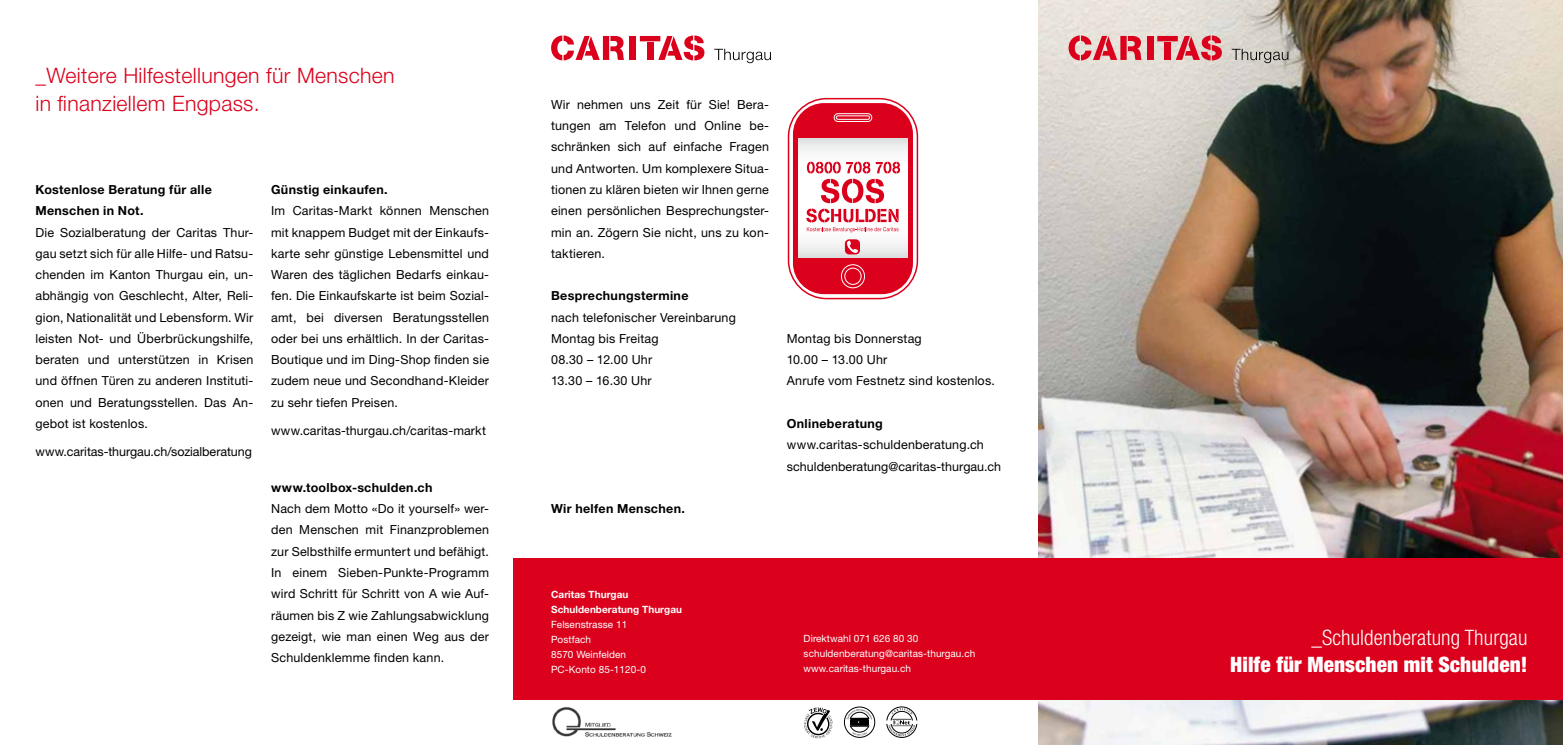
<style>
.page{position:relative;width:1563px;height:745px;background:#fff}
.page>*{position:absolute;margin:0;border:0;box-sizing:border-box;transform-origin:0 0}
.t1{font:300 21.25px/27.5px "Helvetica Neue LT";letter-spacing:.015em;color:#db001b}
.t2{font:900 condensed 21.25px "Helvetica Neue";letter-spacing:.005em;color:#fff}
.t3{font:300 condensed 21.25px "Helvetica Neue";letter-spacing:.005em;color:#fff}
.t4{font:12.5px/21.2px "Helvetica Neue LT";letter-spacing:.015em;color:#000;text-align:justify}
.t5{font:700 12.5px/21.2px "Helvetica Neue LT";letter-spacing:.025em;color:#000}
.t6{font:12.5px "Helvetica Neue LT";letter-spacing:-.005em;color:#000}
.t7{font:10px/15px "Helvetica Neue LT";letter-spacing:.005em;color:#fff}
.t8{font:700 10px/15px "Helvetica Neue LT";letter-spacing:.005em;color:#fff}
</style>
<div class="page">
<img style="left:1038px;top:0;width:525px;height:744px">
<div style="left:514px;top:557px;width:1049px;height:142px;background:#db001b"></div>
<svg style="left:1231px;top:49px;width:57px;height:14px"></svg>
<div style="left:1147px;top:36px;width:6px;height:24px;background:#db001b"></div>
<svg style="left:1068px;top:35px;width:73px;height:25px;background:#e06f78"></svg>
<svg style="left:1157px;top:35px;width:65px;height:25px;background:#de6c76"></svg>
<svg style="left:714px;top:49px;width:57px;height:14px"></svg>
<div style="left:629px;top:36px;width:7px;height:24px;background:#db001b"></div>
<svg style="left:551px;top:35px;width:73px;height:25px"></svg>
<svg style="left:640px;top:35px;width:64px;height:25px"></svg>
<img style="left:552px;top:707px;width:120px;height:30px">
<svg style="left:804px;top:707px;width:28px;height:31px"></svg>
<div style="left:844px;top:706px;width:31px;height:31px;border:1px solid #000;border-radius:50%"></div>
<svg style="left:846px;top:708px;width:26px;height:27px"></svg>
<div style="left:886px;top:706px;width:31px;height:31px;border:1px solid #000;border-radius:50%"></div>
<svg style="left:886px;top:707px;width:31px;height:28px"></svg>
<svg style="left:788px;top:99px;width:129px;height:199px"></svg>
<div style="left:788px;top:98px;width:130px;height:201px;border:1px solid #db001b;border-radius:38px"></div>
<div style="left:792px;top:102px;width:122px;height:193px;background:#db001b;border-radius:32px"></div>
<div style="left:791px;top:101px;width:123px;height:194px;border:1px solid #fff;border-radius:32px"></div>
<svg style="left:798px;top:138px;width:109px;height:119px;background:#f2f2f3"></svg>
<div style="left:834px;top:113px;width:38px;height:9px;border:1px solid #fff;border-radius:4px"></div>
<div style="left:845px;top:239px;width:15px;height:15px;background:#db001b;border-radius:4px"></div>
<svg style="left:846px;top:240px;width:12px;height:13px"></svg>
<svg style="left:841px;top:264px;width:23px;height:24px"></svg>
<div style="left:841px;top:264px;width:24px;height:24px;border:1px solid #fff;border-radius:50%"></div>
<div style="left:845px;top:268px;width:16px;height:16px;background:#db001b;border-radius:50%"></div>
<div style="left:844px;top:267px;width:17px;height:17px;border:1px solid #fff;border-radius:50%"></div>
<div style="left:836px;top:115px;width:34px;height:5px;border:1px solid #fff;border-radius:2px"></div>
<svg style="left:806px;top:162px;width:94px;height:70px"></svg>
<h1 class="t1" style="left:35px;top:61px;width:361px">_Weitere Hilfestellungen für Menschen in finanziellem Engpass.</h1>
<p class="t5" style="left:35px;top:178px;width:178px">Kostenlose Beratung für alle<br>Menschen in Not.</p>
<p class="t4" style="left:35px;top:221px;width:219px">Die Sozialberatung der Caritas Thur&shy;gau setzt sich für alle Hilfe- und Ratsu&shy;chenden im Kanton Thurgau ein, un&shy;abhängig von Geschlecht, Alter, Reli&shy;gion, Nationalität und Lebensform. Wir leisten Not- und Überbrückungshilfe, beraten und unterstützen in Krisen und öffnen Türen zu anderen Instituti&shy;onen und Beratungsstellen. Das An&shy;gebot ist kostenlos.</p>
<p class="t6" style="left:35px;top:444px;width:218px">www.caritas-thurgau.ch/sozialberatung</p>
<p class="t5" style="left:271px;top:178px;width:118px">Günstig einkaufen.</p>
<p class="t4" style="left:271px;top:200px;width:219px">Im Caritas-Markt können Menschen mit knappem Budget mit der Einkaufs&shy;karte sehr günstige Lebensmittel und Waren des täglichen Bedarfs einkau&shy;fen. Die Einkaufskarte ist beim Sozial&shy;amt, bei diversen Beratungsstellen oder bei uns erhältlich. In der Caritas-Boutique und im Ding-Shop finden sie zudem neue und Secondhand-Kleider zu sehr tiefen Preisen.</p>
<p class="t4" style="left:271px;top:419px;width:216px">www.caritas-thurgau.ch/caritas-markt</p>
<p class="t5" style="left:271px;top:476px;width:163px">www.toolbox-schulden.ch</p>
<p class="t4" style="left:271px;top:497px;width:219px">Nach dem Motto «Do it yourself» wer&shy;den Menschen mit Finanzproblemen zur Selbsthilfe ermuntert und befähigt.<br>In einem Sieben-Punkte-Programm wird Schritt für Schritt von A wie Auf&shy;räumen bis Z wie Zahlungsabwicklung gezeigt, wie man einen Weg aus der Schuldenklemme finden kann.</p>
<p class="t4" style="left:551px;top:94px;width:219px">Wir nehmen uns Zeit für Sie! Bera&shy;tungen am Telefon und Online be&shy;schränken sich auf einfache Fragen und Antworten. Um komplexere Situa&shy;tionen zu klären bieten wir Ihnen gerne einen persönlichen Besprechungster&shy;min an. Zögern Sie nicht, uns zu kon&shy;taktieren.</p>
<p class="t5" style="left:551px;top:285px;width:139px">Besprechungstermine</p>
<p class="t4" style="left:551px;top:306px;width:186px;text-align:left">nach telefonischer Vereinbarung<br>Montag bis Freitag<br>08.30 – 12.00 Uhr<br>13.30 – 16.30 Uhr</p>
<p class="t5" style="left:551px;top:497px;width:135px">Wir helfen Menschen.</p>
<p class="t4" style="left:787px;top:327px;width:210px;text-align:left">Montag bis Donnerstag<br>10.00 – 13.00 Uhr<br>Anrufe vom Festnetz sind kostenlos.</p>
<p class="t5" style="left:787px;top:412px;width:98px">Onlineberatung</p>
<p class="t4" style="left:787px;top:434px;width:216px">www.caritas-schuldenberatung.ch schuldenberatung@caritas-thurgau.ch</p>
<p class="t8" style="left:551px;top:586px;width:132px">Caritas Thurgau<br>Schuldenberatung Thurgau</p>
<p class="t7" style="left:551px;top:616px;width:96px">Felsenstrasse 11<br>Postfach<br>8570 Weinfelden<br>PC-Konto 85-1120-0</p>
<p class="t7" style="left:803px;top:630px;width:173px">Direktwahl 071 626 80 30 schuldenberatung@caritas-thurgau.ch www.caritas-thurgau.ch</p>
<h1 class="t3" style="left:1311px;top:624px;width:218px">_Schuldenberatung Thurgau</h1>
<h1 class="t2" style="left:1230px;top:651px;width:299px">Hilfe für Menschen mit Schulden!</h1>
</div>
